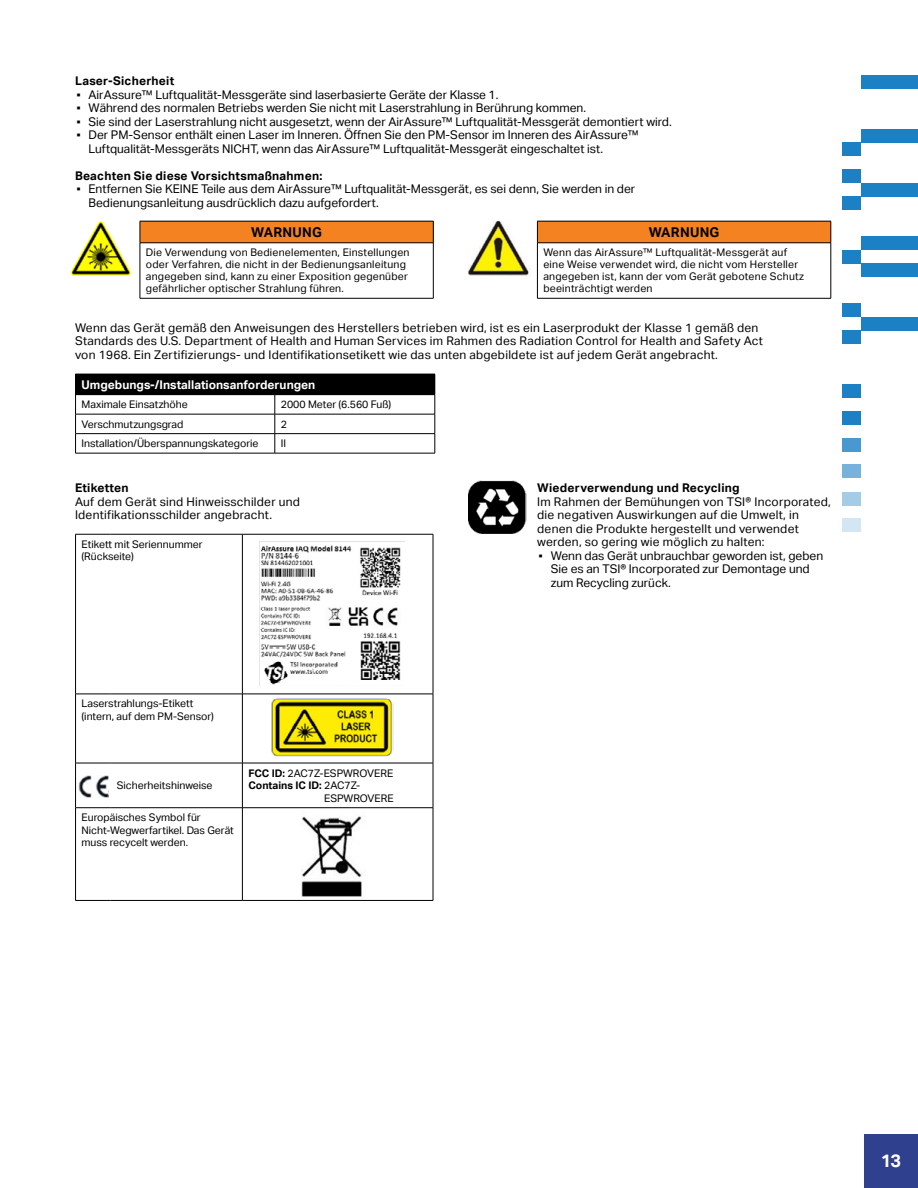
<style>
.page{position:relative;width:918px;height:1188px;background:#fff}
.page>*{position:absolute;margin:0;border:0;box-sizing:border-box;transform-origin:0 0}
.t1{font:700 18px "Aktiv Grotesk";color:#fff}
.t2{font:700 13.5px "Aktiv Grotesk";letter-spacing:.02em;color:#000}
.t3{font:12px/13.5px "Aktiv Grotesk";color:#000}
.t4{font:12px/13.5px "Aktiv Grotesk";letter-spacing:.02em;color:#000}
.t5{font:700 12px "Aktiv Grotesk";letter-spacing:.02em;color:#000}
.t6{font:700 12px "Aktiv Grotesk";color:#fff}
.t7{font:10.5px/12px "Aktiv Grotesk";letter-spacing:.005em;color:#000}
.t8{font:700 10.5px "Aktiv Grotesk";color:#000}
.s1{font-weight:700}
.s2{font-weight:400}
</style>
<div class="page">
<div style="left:865px;top:1134px;width:53px;height:54px;background:#2f418e"></div>
<div style="left:140px;top:221px;width:293px;height:22px;background:#f58220"></div>
<hr style="left:140px;top:221px;width:294px;height:1px;background:#000">
<svg style="left:140px;top:221px;width:1px;height:22px"></svg>
<svg style="left:433px;top:221px;width:1px;height:22px"></svg>
<hr style="left:140px;top:243px;width:294px;height:1px;background:#000">
<hr style="left:140px;top:243px;width:1px;height:55px;background:#000">
<hr style="left:433px;top:243px;width:1px;height:55px;background:#000">
<hr style="left:140px;top:298px;width:294px;height:1px;background:#000">
<div style="left:537px;top:221px;width:294px;height:22px;background:#f58220"></div>
<hr style="left:537px;top:221px;width:294px;height:1px;background:#000">
<svg style="left:537px;top:221px;width:1px;height:22px"></svg>
<svg style="left:831px;top:221px;width:1px;height:22px"></svg>
<hr style="left:537px;top:243px;width:294px;height:1px;background:#000">
<hr style="left:537px;top:243px;width:1px;height:55px;background:#000">
<hr style="left:831px;top:243px;width:1px;height:55px;background:#000">
<hr style="left:537px;top:298px;width:294px;height:1px;background:#000">
<img style="left:70px;top:221px;width:63px;height:55px">
<img style="left:468px;top:220px;width:62px;height:56px">
<div style="left:76px;top:374px;width:359px;height:21px;background:#000"></div>
<hr style="left:75px;top:414px;width:200px;height:1px;background:#000">
<hr style="left:275px;top:414px;width:160px;height:1px;background:#000">
<hr style="left:75px;top:433px;width:200px;height:1px;background:#000">
<svg style="left:75px;top:374px;width:1px;height:79px"></svg>
<hr style="left:275px;top:433px;width:160px;height:1px;background:#000">
<svg style="left:275px;top:395px;width:1px;height:58px"></svg>
<svg style="left:435px;top:374px;width:1px;height:79px"></svg>
<hr style="left:75px;top:453px;width:200px;height:1px;background:#000">
<hr style="left:275px;top:453px;width:160px;height:1px;background:#000">
<hr style="left:75px;top:534px;width:36px;height:1px;background:#000">
<hr style="left:75px;top:534px;width:1px;height:160px;background:#000">
<hr style="left:111px;top:534px;width:131px;height:1px;background:#000">
<hr style="left:242px;top:534px;width:191px;height:1px;background:#000">
<hr style="left:242px;top:534px;width:1px;height:160px;background:#000">
<hr style="left:433px;top:534px;width:1px;height:160px;background:#000">
<hr style="left:75px;top:694px;width:36px;height:1px;background:#000">
<hr style="left:75px;top:694px;width:1px;height:69px;background:#000">
<hr style="left:111px;top:694px;width:131px;height:1px;background:#000">
<hr style="left:242px;top:694px;width:191px;height:1px;background:#000">
<hr style="left:242px;top:694px;width:1px;height:69px;background:#000">
<hr style="left:433px;top:694px;width:1px;height:69px;background:#000">
<hr style="left:75px;top:763px;width:36px;height:1px;background:#000">
<hr style="left:75px;top:763px;width:1px;height:45px;background:#000">
<hr style="left:111px;top:763px;width:131px;height:1px;background:#000">
<hr style="left:242px;top:763px;width:191px;height:1px;background:#000">
<hr style="left:242px;top:763px;width:1px;height:45px;background:#000">
<hr style="left:433px;top:763px;width:1px;height:45px;background:#000">
<hr style="left:75px;top:807px;width:36px;height:1px;background:#000">
<hr style="left:75px;top:808px;width:1px;height:92px;background:#000">
<hr style="left:111px;top:807px;width:131px;height:1px;background:#000">
<hr style="left:242px;top:807px;width:191px;height:1px;background:#000">
<hr style="left:242px;top:808px;width:1px;height:92px;background:#000">
<hr style="left:433px;top:808px;width:1px;height:92px;background:#000">
<hr style="left:75px;top:900px;width:36px;height:1px;background:#000">
<hr style="left:111px;top:900px;width:131px;height:1px;background:#000">
<hr style="left:242px;top:900px;width:191px;height:1px;background:#000">
<img style="left:260px;top:541px;width:145px;height:144px">
<img style="left:271px;top:698px;width:123px;height:59px">
<img style="left:79px;top:776px;width:29px;height:21px">
<img style="left:301px;top:816px;width:61px;height:81px">
<img style="left:468px;top:480px;width:59px;height:54px">
<div style="left:861px;top:237px;width:57px;height:13px;background:#1b80c4"></div>
<div style="left:861px;top:129px;width:57px;height:14px;background:#1b80c4"></div>
<div style="left:861px;top:263px;width:57px;height:14px;background:#1b80c4"></div>
<div style="left:861px;top:76px;width:57px;height:13px;background:#1b80c4"></div>
<div style="left:861px;top:183px;width:57px;height:13px;background:#1b80c4"></div>
<div style="left:861px;top:317px;width:57px;height:13px;background:#1b80c4"></div>
<div style="left:842px;top:143px;width:19px;height:13px;background:#1b80c4"></div>
<div style="left:842px;top:169px;width:19px;height:14px;background:#1b80c4"></div>
<div style="left:842px;top:250px;width:19px;height:13px;background:#1b80c4"></div>
<div style="left:842px;top:303px;width:19px;height:14px;background:#1b80c4"></div>
<div style="left:842px;top:330px;width:19px;height:14px;background:#1b80c4"></div>
<div style="left:842px;top:196px;width:19px;height:14px;background:#1b80c4"></div>
<div style="left:842px;top:384px;width:19px;height:14px;background:#1b80c4"></div>
<div style="left:842px;top:411px;width:19px;height:14px;background:#1b80c4"></div>
<div style="left:842px;top:438px;width:19px;height:13px;background:#4899cf"></div>
<div style="left:842px;top:465px;width:19px;height:13px;background:#76b2db"></div>
<div style="left:842px;top:492px;width:19px;height:13px;background:#a4cce7"></div>
<div style="left:842px;top:519px;width:19px;height:13px;background:#d2e6f3"></div>
<p class="t5" style="left:75px;top:74px;width:101px">Laser-Sicherheit</p>
<p class="t3" style="left:75px;top:88px;width:425px">▪ AirAssure™ Luftqualität-Messgeräte sind laserbasierte Geräte der Klasse 1.</p>
<p class="t3" style="left:75px;top:101px;width:513px">▪ Während des normalen Betriebs werden Sie nicht mit Laserstrahlung in Berührung kommen.</p>
<p class="t3" style="left:75px;top:115px;width:598px">▪ Sie sind der Laserstrahlung nicht ausgesetzt, wenn der AirAssure™ Luftqualität-Messgerät demontiert wird.</p>
<p class="t3" style="left:88px;top:128px;width:552px;text-indent:-14px">▪ Der PM-Sensor enthält einen Laser im Inneren. Öffnen Sie den PM-Sensor im Inneren des AirAssure™<br>Luftqualität-Messgeräts NICHT, wenn das AirAssure™ Luftqualität-Messgerät eingeschaltet ist.</p>
<p class="t5" style="left:75px;top:168px;width:249px">Beachten Sie diese Vorsichtsmaßnahmen:</p>
<p class="t3" style="left:88px;top:182px;width:548px;text-indent:-14px">▪ Entfernen Sie KEINE Teile aus dem AirAssure™ Luftqualität-Messgerät, es sei denn, Sie werden in der<br>Bedienungsanleitung ausdrücklich dazu aufgefordert.</p>
<p class="t2" style="left:251px;top:224px;width:72px">WARNUNG</p>
<p class="t7" style="left:146px;top:247px;width:265px">Die Verwendung von Bedienelementen, Einstellungen oder Verfahren, die nicht in der Bedienungsanleitung angegeben sind, kann zu einer Exposition gegenüber gefährlicher optischer Strahlung führen.</p>
<p class="t2" style="left:649px;top:224px;width:72px">WARNUNG</p>
<p class="t7" style="left:543px;top:247px;width:262px">Wenn das AirAssure™ Luftqualität-Messgerät auf eine Weise verwendet wird, die nicht vom Hersteller angegeben ist, kann der vom Gerät gebotene Schutz beeinträchtigt werden</p>
<p class="t4" style="left:75px;top:321px;width:690px">Wenn das Gerät gemäß den Anweisungen des Herstellers betrieben wird, ist es ein Laserprodukt der Klasse 1 gemäß den<br>Standards des U.S. Department of Health and Human Services im Rahmen des Radiation Control for Health and Safety Act von 1968. Ein Zertifizierungs- und Identifikationsetikett wie das unten abgebildete ist auf jedem Gerät angebracht.</p>
<p class="t6" style="left:82px;top:377px;width:235px">Umgebungs-/Installationsanforderungen</p>
<p class="t7" style="left:82px;top:399px;width:108px">Maximale Einsatzhöhe</p>
<p class="t7" style="left:281px;top:399px;width:112px">2000 Meter (6.560 Fuß)</p>
<p class="t7" style="left:82px;top:418px;width:103px">Verschmutzungsgrad</p>
<p class="t7" style="left:281px;top:418px;width:8px">2</p>
<p class="t7" style="left:82px;top:438px;width:179px">Installation/Überspannungskategorie</p>
<p class="t7" style="left:281px;top:438px;width:7px">II</p>
<p class="t5" style="left:75px;top:481px;width:55px">Etiketten</p>
<p class="t4" style="left:75px;top:495px;width:227px">Auf dem Gerät sind Hinweisschilder und<br>Identifikationsschilder angebracht.</p>
<p class="t7" style="left:82px;top:538px;width:123px;line-height:12.6px">Etikett mit Seriennummer (Rückseite)</p>
<p class="t7" style="left:82px;top:697px;width:134px;line-height:12.6px">Laserstrahlungs-Etikett (intern, auf dem PM-Sensor)</p>
<p class="t7" style="left:117px;top:779px;width:97px">Sicherheitshinweise</p>
<p class="t7" style="left:82px;top:811px;width:154px;line-height:12.6px">Europäisches Symbol für<br>Nicht-Wegwerfartikel. Das Gerät muss recycelt werden.</p>
<p class="t7" style="left:248px;top:767px;width:146px"><span class="s1">FCC ID:</span> 2AC7Z-ESPWROVERE</p>
<p class="t8" style="left:248px;top:779px;width:113px">Contains IC ID: <span class="s2">2AC7Z-</span></p>
<p class="t7" style="left:324px;top:792px;width:71px">ESPWROVERE</p>
<p class="t5" style="left:537px;top:481px;width:204px">Wiederverwendung und Recycling</p>
<p class="t4" style="left:537px;top:495px;width:295px">Im Rahmen der Bemühungen von TSI® Incorporated, die negativen Auswirkungen auf die Umwelt, in denen die Produkte hergestellt und verwendet werden, so gering wie möglich zu halten:</p>
<p class="t3" style="left:551px;top:549px;width:274px;text-indent:-14px">▪ Wenn das Gerät unbrauchbar geworden ist, geben<br>Sie es an TSI® Incorporated zur Demontage und zum Recycling zurück.</p>
<h1 class="t1" style="left:881px;top:1150px;width:22px">13</h1>
</div>
